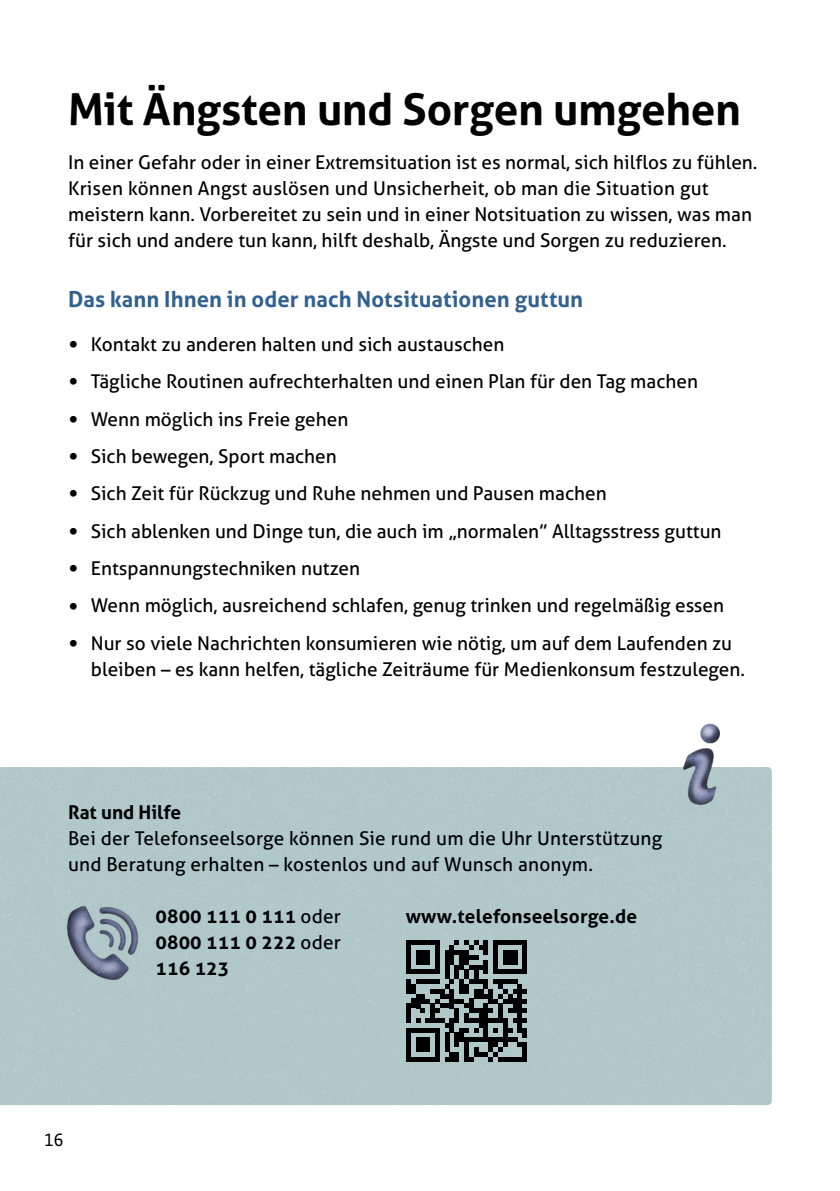
<style>
.page{position:relative;width:840px;height:1191px;background:#fff}
.page>*{position:absolute;margin:0;border:0;box-sizing:border-box;transform-origin:0 0}
.t1{font:700 44px "Aller";letter-spacing:-.01em;color:#000}
.t2{font:700 22px "Aller";letter-spacing:.005em;color:#33618f}
.t3{font:19px/26px "Aller";color:#000}
.t4{font:700 19px/26px "Aller";letter-spacing:.01em;color:#000;text-align:justify}
.t5{font:19px "Bundes Sans";color:#000}
.s1{font-size:26px}
.s2{font-weight:400}
</style>
<div class="page">
<div style="left:0;top:767px;width:771px;height:338px;background:#b0c8c9"></div>
<img style="left:669px;top:723px;width:69px;height:92px">
<img style="left:62px;top:895px;width:86px;height:96px">
<svg style="left:405px;top:940px;width:122px;height:121px;background:#515c5c"></svg>
<div style="left:522px;top:1027px;width:5px;height:10px;background:#000"></div>
<div style="left:522px;top:1042px;width:5px;height:9px;background:#000"></div>
<div style="left:522px;top:1051px;width:5px;height:10px;background:#000"></div>
<h1 class="t1" style="left:68px;top:82px;width:674px">Mit Ängsten und Sorgen umgehen</h1>
<p class="t3" style="left:68px;top:149px;width:690px">In einer Gefahr oder in einer Extremsituation ist es normal, sich hilflos zu fühlen.<br>Krisen können Angst auslösen und Unsicherheit, ob man die Situation gut meistern kann. Vorbereitet zu sein und in einer Notsituation zu wissen, was man für sich und andere tun kann, hilft deshalb, Ängste und Sorgen zu reduzieren.</p>
<p class="t2" style="left:68px;top:285px;width:516px">Das kann Ihnen in oder nach Notsituationen guttun</p>
<p class="t3" style="left:68px;top:331px;width:437px"><span class="s1">•</span> Kontakt zu anderen halten und sich austauschen</p>
<p class="t3" style="left:68px;top:368px;width:631px"><span class="s1">•</span> Tägliche Routinen aufrechterhalten und einen Plan für den Tag machen</p>
<p class="t3" style="left:68px;top:406px;width:282px"><span class="s1">•</span> Wenn möglich ins Freie gehen</p>
<p class="t3" style="left:68px;top:443px;width:270px"><span class="s1">•</span> Sich bewegen, Sport machen</p>
<p class="t3" style="left:68px;top:480px;width:539px"><span class="s1">•</span> Sich Zeit für Rückzug und Ruhe nehmen und Pausen machen</p>
<p class="t3" style="left:68px;top:518px;width:654px"><span class="s1">•</span> Sich ablenken und Dinge tun, die auch im „normalen” Alltagsstress guttun</p>
<p class="t3" style="left:68px;top:555px;width:293px"><span class="s1">•</span> Entspannungstechniken nutzen</p>
<p class="t3" style="left:68px;top:592px;width:657px"><span class="s1">•</span> Wenn möglich, ausreichend schlafen, genug trinken und regelmäßig essen</p>
<p class="t3" style="left:91px;top:630px;width:655px;text-indent:-23px"><span class="s1">•</span> Nur so viele Nachrichten konsumieren wie nötig, um auf dem Laufenden zu bleiben – es kann helfen, tägliche Zeiträume für Medienkonsum festzulegen.</p>
<p class="t4" style="left:68px;top:799px;width:114px">Rat und Hilfe</p>
<p class="t3" style="left:68px;top:825px;width:595px">Bei der Telefonseelsorge können Sie rund um die Uhr Unterstützung und Beratung erhalten – kostenlos und auf Wunsch anonym.</p>
<p class="t4" style="left:155px;top:903px;width:187px">0800 111 0 111 <span class="s2">oder </span>0800 111 0 222 <span class="s2">oder </span>116 123</p>
<p class="t4" style="left:405px;top:903px;width:233px">www.telefonseelsorge.de</p>
<p class="t5" style="left:44px;top:1127px;width:20px">16</p>
</div>
